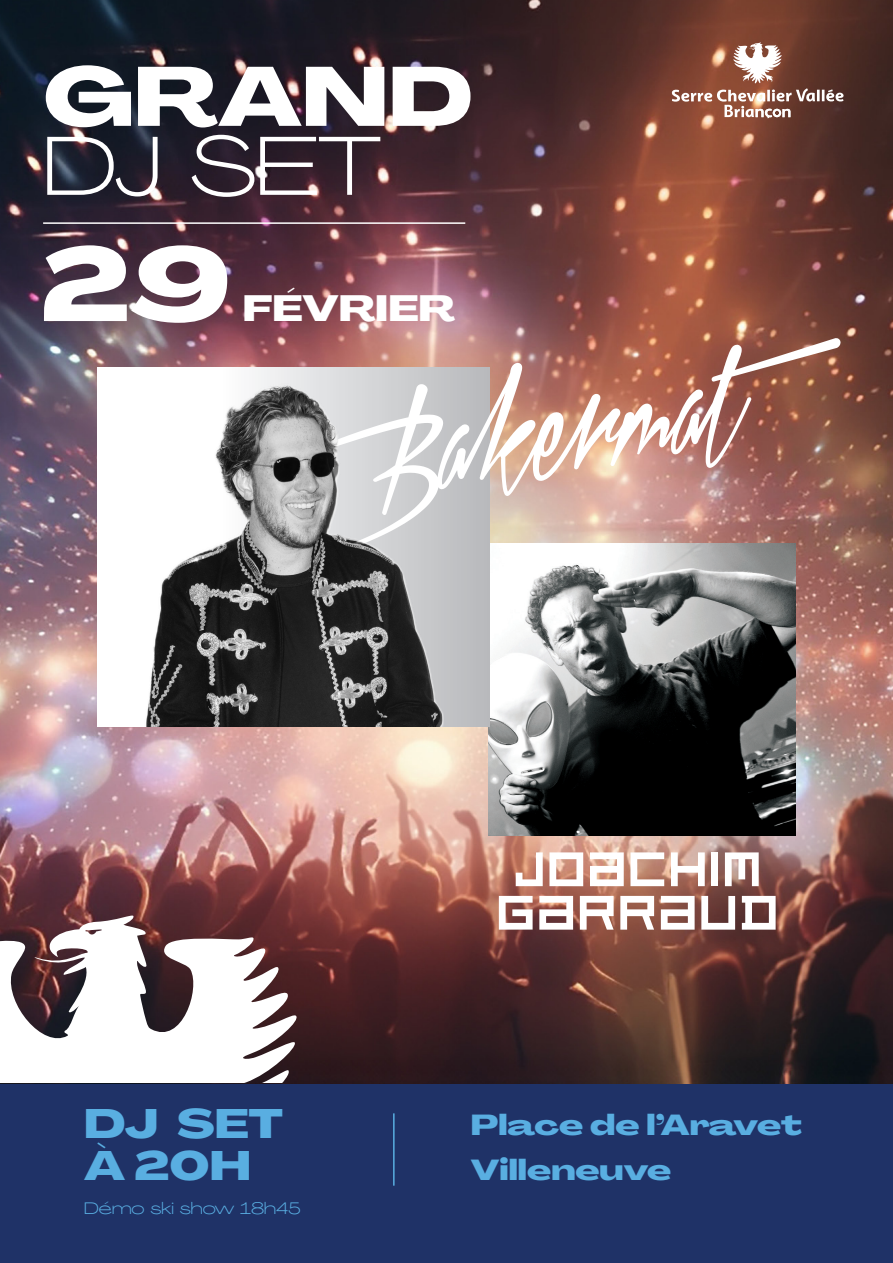
<style>
.page{position:relative;width:893px;height:1263px;background:#fff}
.page>*{position:absolute;margin:0;border:0;box-sizing:border-box;transform-origin:0 0}
.t1{font:800 103.2px "PP Agrandir Grand";color:#fff}
.t2{font:800 82.5px/69px "PP Agrandir Grand";color:#fff}
.t3{font:67.5px "Joachim Garraud Invasion";color:#fff}
.t4{font:800 40.5px/42px "PP Agrandir Grand";color:#59aee1}
.t5{font:800 36px "PP Agrandir Grand";color:#fff}
.t6{font:800 28.5px/45px "PP Agrandir Grand";color:#59aee1}
.t7{font:300 16.5px "PP Agrandir Grand";color:#59aee1}
.s1{font-weight:300}
</style>
<div class="page">
<img style="left:0;top:0;width:893px;height:1085px">
<img style="left:489px;top:566px;width:306px;height:269px">
<img style="left:98px;top:368px;width:391px;height:358px">
<svg style="left:671px;top:42px;width:173px;height:76px;background:#906355"></svg>
<div style="left:0;top:1085px;width:893px;height:178px;background:#1f3267"></div>
<hr style="left:393px;top:1113px;width:2px;height:73px;background:#59aee1">
<hr style="left:43px;top:222px;width:422px;height:2px;background:#fff">
<svg style="left:0;top:914px;width:301px;height:168px"></svg>
<svg style="left:293px;top:338px;width:548px;height:228px;background:#bfa099"></svg>
<p class="t2" style="left:43px;top:63px;width:431px">GRAND<br><span class="s1">DJ SET</span></p>
<p class="t1" style="left:41px;top:219px;width:191px">29</p>
<p class="t5" style="left:243px;top:285px;width:214px">FÉVRIER</p>
<p class="t3" style="left:516px;top:823px;width:251px">JOACHIM</p>
<p class="t3" style="left:499px;top:867px;width:285px">GARRAUD</p>
<p class="t4" style="left:84px;top:1103px;width:200px">DJ SET<br>À 20H</p>
<p class="t6" style="left:471px;top:1102px;width:333px">Place de l’Aravet<br>Villeneuve</p>
<p class="t7" style="left:84px;top:1198px;width:218px">Démo ski show 18h45</p>
</div>
